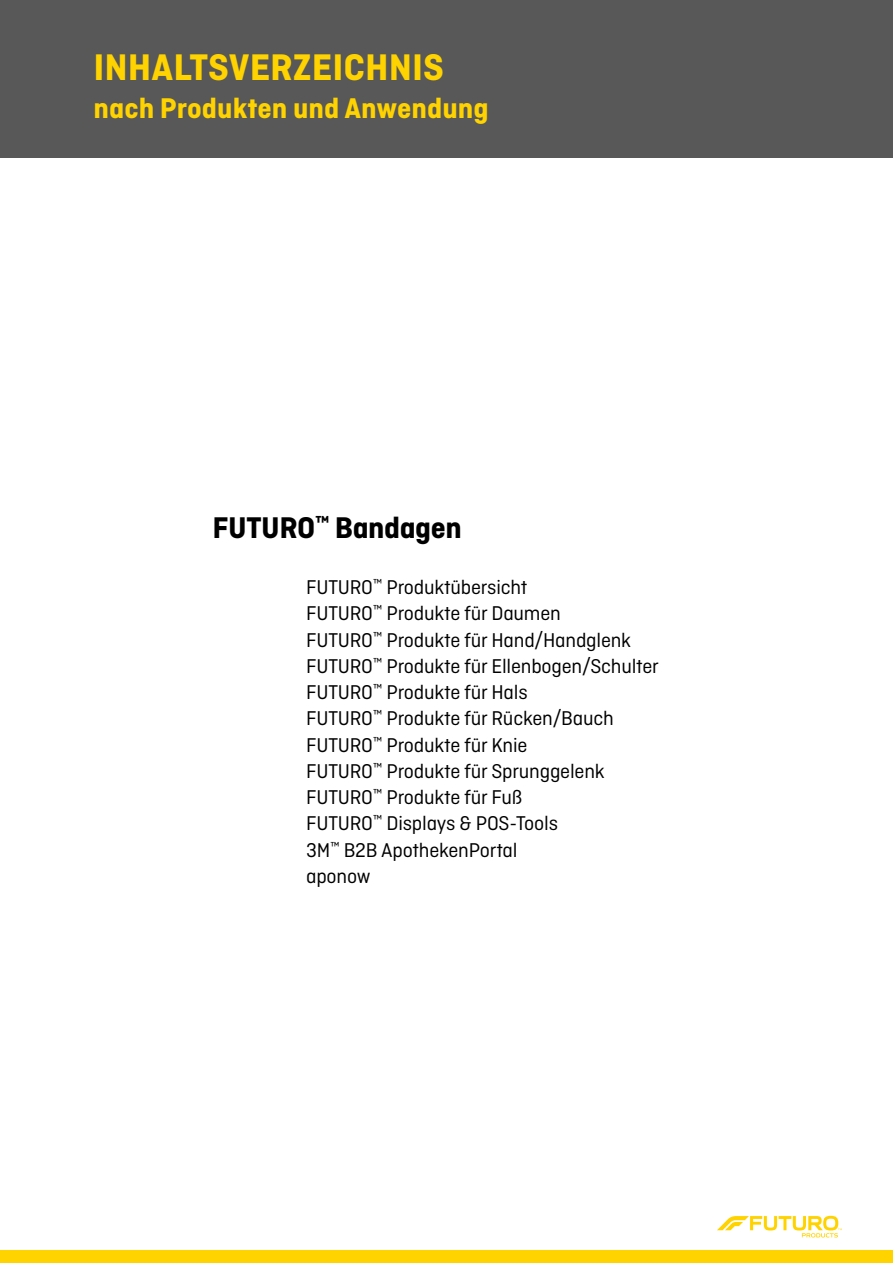
<style>
.page{position:relative;width:893px;height:1263px;background:#fff}
.page>*{position:absolute;margin:0;border:0;box-sizing:border-box;transform-origin:0 0}
.t1{font:700 39px "Ciutadella";color:#ffd300}
.t2{font:700 31.5px "Ciutadella";letter-spacing:-.015em;color:#000}
.t3{font:700 30px "Ciutadella";color:#ffd300}
.t4{font:21px/26.2px "Ciutadella";letter-spacing:-.01em;color:#000}
</style>
<div class="page">
<div style="left:0;top:0;width:893px;height:157px;background:#575857"></div>
<div style="left:0;top:1250px;width:893px;height:13px;background:#ffd300"></div>
<svg style="left:717px;top:1216px;width:125px;height:21px"></svg>
<h1 class="t1" style="left:94px;top:45px;width:352px">INHALTSVERZEICHNIS</h1>
<h3 class="t3" style="left:94px;top:90px;width:397px">nach Produkten und Anwendung</h3>
<h2 class="t2" style="left:213px;top:510px;width:251px">FUTURO<sup>™</sup> Bandagen</h2>
<p class="t4" style="left:306px;top:574px;width:354px">FUTURO<sup>™</sup> Produktübersicht<br>FUTURO<sup>™</sup> Produkte für Daumen<br>FUTURO<sup>™</sup> Produkte für Hand/Handglenk<br>FUTURO<sup>™</sup> Produkte für Ellenbogen/Schulter<br>FUTURO<sup>™</sup> Produkte für Hals<br>FUTURO<sup>™</sup> Produkte für Rücken/Bauch<br>FUTURO<sup>™</sup> Produkte für Knie<br>FUTURO<sup>™</sup> Produkte für Sprunggelenk<br>FUTURO<sup>™</sup> Produkte für Fuß<br>FUTURO<sup>™</sup> Displays &amp; POS-Tools<br>3M<sup>™</sup> B2B ApothekenPortal<br>aponow</p>
</div>
